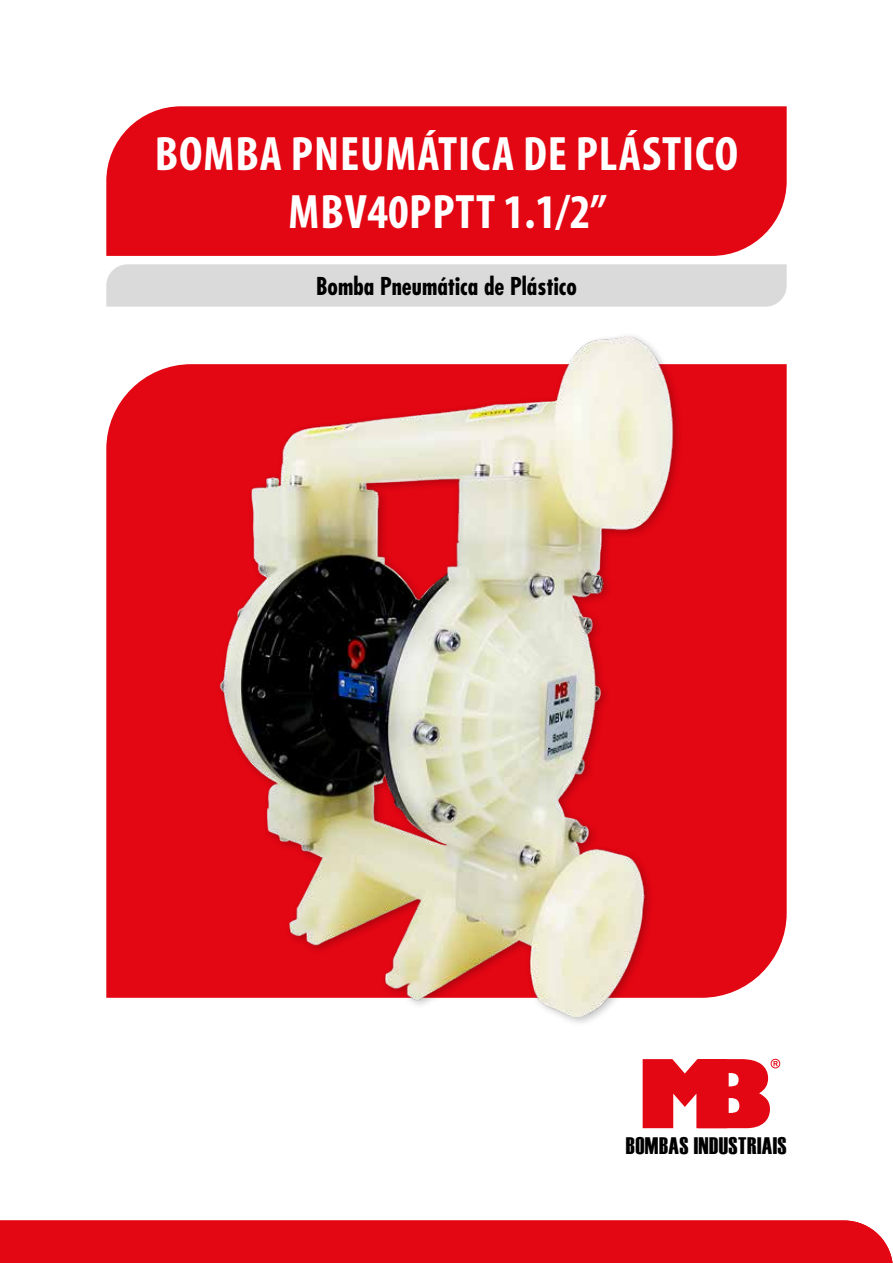
<style>
.page{position:relative;width:893px;height:1263px;background:#fff}
.page>*{position:absolute;margin:0;border:0;box-sizing:border-box;transform-origin:0 0}
.t1{font:700 condensed 48.6px/58.3px "Myriad Pro";letter-spacing:.02em;color:#fff;text-align:center}
.t2{font:700 condensed 24px "Futura Std";color:#000}
.t3{font:23.85px "Haettenschweiler";letter-spacing:.02em;color:#000}
</style>
<div class="page">
<div style="left:0;top:1220px;width:893px;height:43px;background:#e30613"></div>
<svg style="left:643px;top:1059px;width:137px;height:69px"></svg>
<div style="left:106px;top:106px;width:681px;height:150px;background:#e30613"></div>
<div style="left:106px;top:264px;width:681px;height:43px;background:#dadada"></div>
<img style="left:106px;top:336px;width:681px;height:680px">
<p class="t1" style="left:155px;top:124px;width:585px">BOMBA PNEUMÁTICA DE PLÁSTICO<br>MBV40PPTT 1.1/2”</p>
<p class="t2" style="left:316px;top:272px;width:262px">Bomba Pneumática de Plástico</p>
<p class="t3" style="left:626px;top:1132px;width:162px">BOMBAS INDUSTRIAIS</p>
</div>
